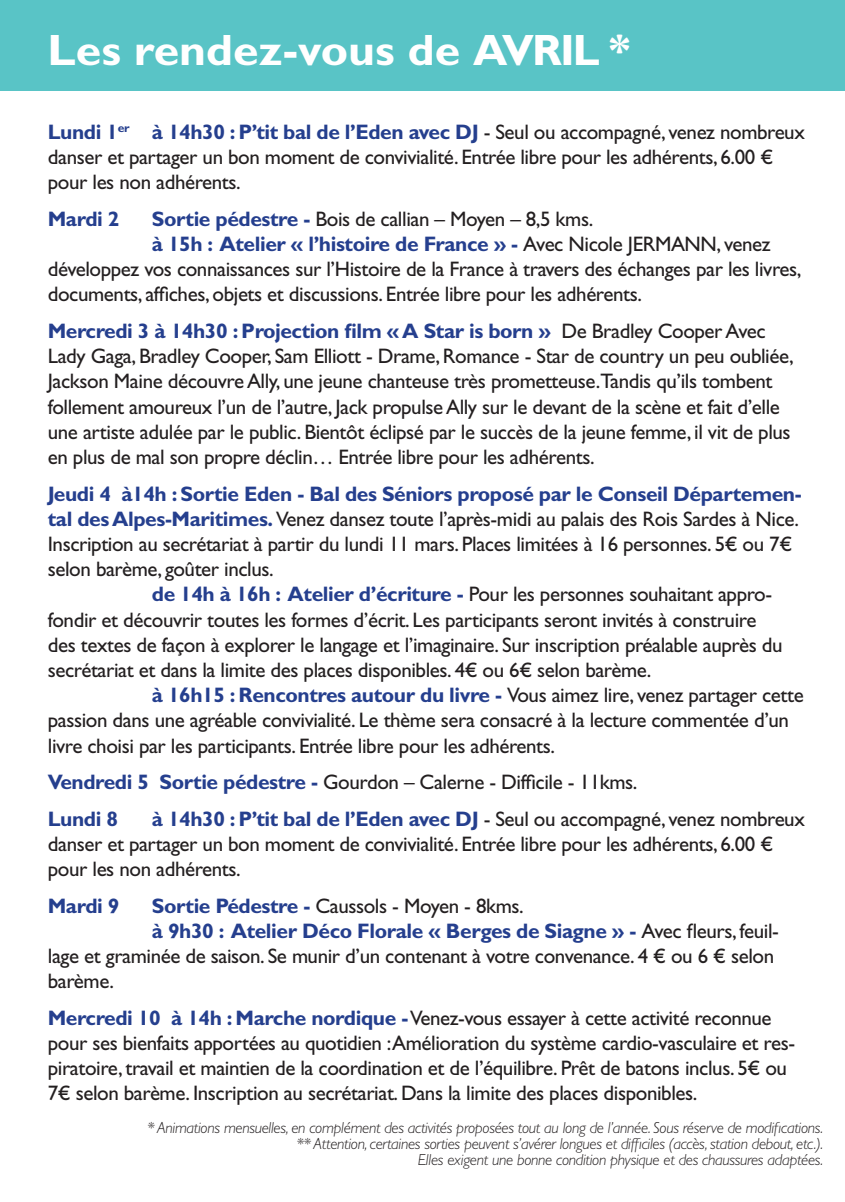
<style>
.page{position:relative;width:845px;height:1202px;background:#fff}
.page>*{position:absolute;margin:0;border:0;box-sizing:border-box;transform-origin:0 0}
.t1{font:700 44px "Gill Sans Std";color:#fff;scale:1.05 1}
.t2{font:21px/25.2px "Gill Sans Std";letter-spacing:-.02em;color:#231f20}
.t3{font:700 21px "Gill Sans Std";letter-spacing:-.02em;color:#253f8e}
.t4{font:italic 300 16px "Gill Sans Std";letter-spacing:-.02em;color:#231f20}
.s1{font-weight:700;color:#253f8e}
.s2{font-weight:400;color:#231f20}
</style>
<div class="page">
<div style="left:0;top:0;width:845px;height:91px;background:#59c4c6"></div>
<p class="t1" style="left:47px;top:24px;width:557px">Les rendez-vous de AVRIL *</p>
<p class="t2" style="left:48px;top:119px;width:758px"><span class="s1">Lundi 1</span><sup>er</sup> <span class="s1">à 14h30 : P’tit bal de l’Eden avec DJ</span> - Seul ou accompagné, venez nombreux danser et partager un bon moment de convivialité. Entrée libre pour les adhérents, 6.00 € pour les non adhérents.</p>
<p class="t3" style="left:48px;top:206px;width:73px">Mardi 2</p>
<p class="t2" style="left:152px;top:206px;width:443px"><span class="s1">Sortie pédestre -</span> Bois de callian – Moyen – 8,5 kms.</p>
<p class="t3" style="left:152px;top:232px;width:620px">à 15h : Atelier « l’histoire de France » - <span class="s2">Avec Nicole JERMANN, venez</span></p>
<p class="t2" style="left:48px;top:257px;width:755px">développez vos connaissances sur l’Histoire de la France à travers des échanges par les livres,</p>
<p class="t2" style="left:48px;top:282px;width:595px">documents, affiches, objets et discussions. Entrée libre pour les adhérents.</p>
<p class="t2" style="left:48px;top:318px;width:747px"><span class="s1">Mercredi 3 à 14h30 : Projection film « A Star is born »</span> De Bradley Cooper Avec Lady Gaga, Bradley Cooper, Sam Elliott - Drame, Romance - Star de country un peu oubliée, Jackson Maine découvre Ally, une jeune chanteuse très prometteuse.Tandis qu’ils tombent follement amoureux l’un de l’autre, Jack propulse Ally sur le devant de la scène et fait d’elle une artiste adulée par le public. Bientôt éclipsé par le succès de la jeune femme, il vit de plus en plus de mal son propre déclin… Entrée libre pour les adhérents.</p>
<p class="t3" style="left:48px;top:481px;width:755px">Jeudi 4 à14h : Sortie Eden - Bal des Séniors proposé par le Conseil Départemen-</p>
<p class="t2" style="left:48px;top:506px;width:753px"><span class="s1">tal des Alpes-Maritimes.</span> Venez dansez toute l’après-midi au palais des Rois Sardes à Nice.</p>
<p class="t2" style="left:48px;top:531px;width:746px">Inscription au secrétariat à partir du lundi 11 mars. Places limitées à 16 personnes. 5€ ou 7€</p>
<p class="t2" style="left:48px;top:557px;width:227px">selon barème, goûter inclus.</p>
<p class="t2" style="left:152px;top:582px;width:621px"><span class="s1">de 14h à 16h : Atelier d’écriture -</span> Pour les personnes souhaitant appro-</p>
<p class="t2" style="left:48px;top:607px;width:710px">fondir et découvrir toutes les formes d’écrit. Les participants seront invités à construire</p>
<p class="t2" style="left:48px;top:632px;width:736px">des textes de façon à explorer le langage et l’imaginaire. Sur inscription préalable auprès du</p>
<p class="t2" style="left:48px;top:657px;width:605px">secrétariat et dans la limite des places disponibles. 4€ ou 6€ selon barème.</p>
<p class="t2" style="left:152px;top:683px;width:653px"><span class="s1">à 16h15 : Rencontres autour du livre -</span> Vous aimez lire, venez partager cette</p>
<p class="t2" style="left:48px;top:708px;width:742px">passion dans une agréable convivialité. Le thème sera consacré à la lecture commentée d’un</p>
<p class="t2" style="left:48px;top:733px;width:509px">livre choisi par les participants. Entrée libre pour les adhérents.</p>
<p class="t2" style="left:48px;top:770px;width:591px"><span class="s1">Vendredi 5 Sortie pédestre -</span> Gourdon – Calerne - Difficile - 11kms.</p>
<p class="t3" style="left:48px;top:806px;width:72px">Lundi 8</p>
<p class="t2" style="left:48px;top:806px;width:758px;text-indent:104px"><span class="s1">à 14h30 : P’tit bal de l’Eden avec DJ</span> - Seul ou accompagné, venez nombreux danser et partager un bon moment de convivialité. Entrée libre pour les adhérents, 6.00 € pour les non adhérents.</p>
<p class="t3" style="left:48px;top:893px;width:73px">Mardi 9</p>
<p class="t2" style="left:152px;top:893px;width:373px"><span class="s1">Sortie Pédestre -</span> Caussols - Moyen - 8kms.</p>
<p class="t3" style="left:152px;top:918px;width:628px">à 9h30 : Atelier Déco Florale « Berges de Siagne » - <span class="s2">Avec fleurs, feuil-</span></p>
<p class="t2" style="left:48px;top:943px;width:728px">lage et graminée de saison. Se munir d’un contenant à votre convenance. 4 € ou 6 € selon</p>
<p class="t2" style="left:48px;top:969px;width:68px">barème.</p>
<p class="t2" style="left:48px;top:1005px;width:748px"><span class="s1">Mercredi 10 à 14h : Marche nordique -</span> Venez-vous essayer à cette activité reconnue pour ses bienfaits apportées au quotidien :Amélioration du système cardio-vasculaire et res&shy;piratoire, travail et maintien de la coordination et de l’équilibre. Prêt de batons inclus. 5€ ou 7€ selon barème. Inscription au secrétariat. Dans la limite des places disponibles.</p>
<p class="t4" style="left:147px;top:1119px;width:677px">* Animations mensuelles, en complément des activités proposées tout au long de l’année. Sous réserve de modifications.</p>
<p class="t4" style="left:296px;top:1135px;width:528px">** Attention, certaines sorties peuvent s’avérer longues et difficiles (accès, station debout, etc.).</p>
<p class="t4" style="left:418px;top:1151px;width:407px">Elles exigent une bonne condition physique et des chaussures adaptées.</p>
</div>
